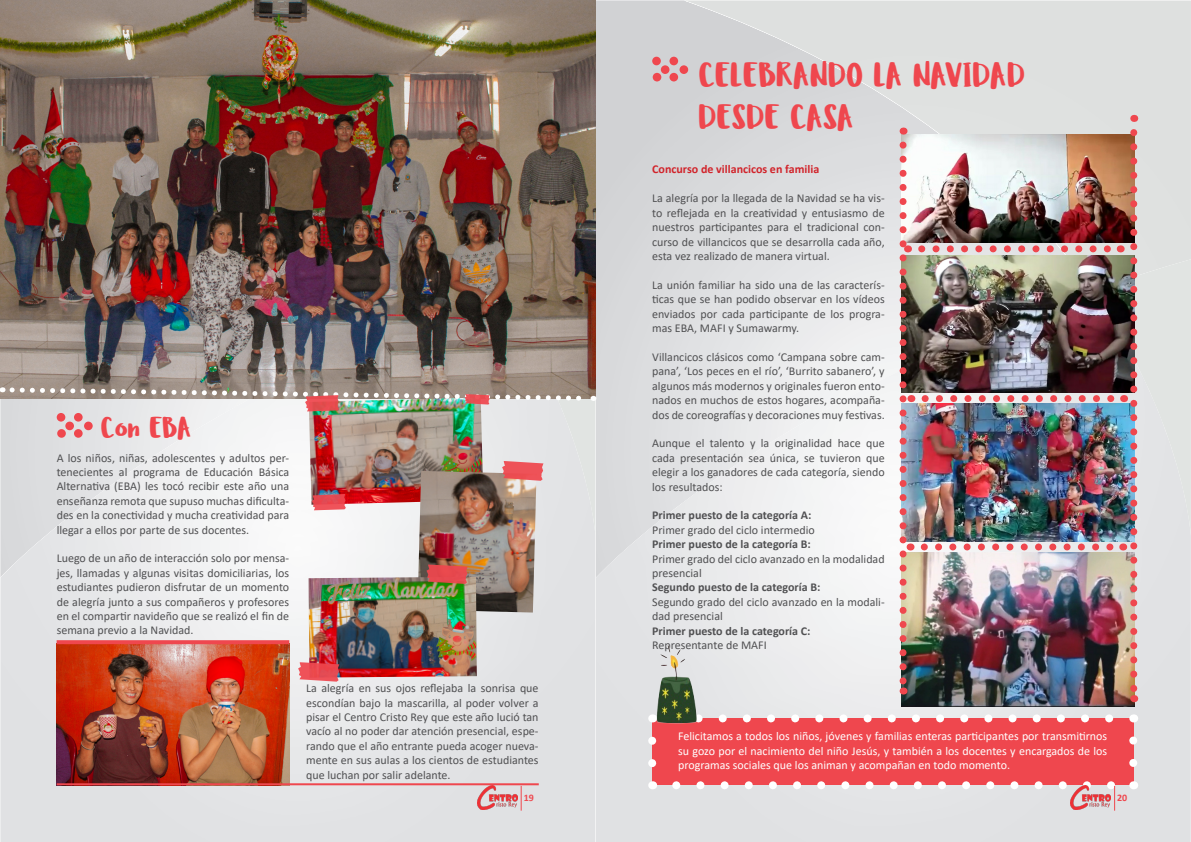
<style>
.page{position:relative;width:1191px;height:842px;background:#d8d9db}
.page>*{position:absolute;margin:0;border:0;box-sizing:border-box;transform-origin:0 0}
.t1{font:35px "Ludicrous";color:#ef474e}
.t2{font:30px "Ludicrous";color:#ef474e}
.t3{font:12px/14.4px "Calibri";color:#505052;text-align:justify}
.t4{font:12px/14.4px "Calibri";color:#fff;text-align:justify}
.t5{font:700 12px "Calibri";color:#505052}
.t6{font:700 12px "Calibri";color:#d1232a}
.t7{font:700 10px "Calibri";color:#ef474e}
</style>
<div class="page">
<svg style="left:595px;top:259px;width:1px;height:118px"></svg>
<img style="left:0;top:551px;width:357px;height:291px">
<img style="left:357px;top:536px;width:238px;height:306px">
<img style="left:27px;top:522px;width:331px;height:30px">
<img style="left:61px;top:493px;width:28px;height:30px">
<img style="left:89px;top:411px;width:408px;height:125px">
<div style="left:497px;top:398px;width:98px;height:138px;background:#e3e4e6"></div>
<img style="left:596px;top:551px;width:356px;height:291px">
<div style="left:952px;top:536px;width:238px;height:306px;background:#e0e1e3"></div>
<img style="left:622px;top:522px;width:331px;height:30px">
<img style="left:656px;top:493px;width:28px;height:30px">
<img style="left:684px;top:0;width:507px;height:536px">
<div style="left:1092px;top:259px;width:99px;height:277px;background:#e1e4e2"></div>
<img style="left:901px;top:135px;width:229px;height:108px">
<div style="left:652px;top:57px;width:9px;height:8px;background:#ef474e;border-radius:50%"></div>
<div style="left:652px;top:73px;width:9px;height:8px;background:#ef474e;border-radius:50%"></div>
<div style="left:661px;top:65px;width:8px;height:9px;background:#ef474e;border-radius:50%"></div>
<div style="left:669px;top:57px;width:9px;height:8px;background:#ef474e;border-radius:50%"></div>
<div style="left:669px;top:73px;width:9px;height:8px;background:#ef474e;border-radius:50%"></div>
<div style="left:679px;top:65px;width:9px;height:9px;background:#ef474e;border-radius:50%"></div>
<div style="left:57px;top:413px;width:8px;height:9px;background:#ef474e;border-radius:50%"></div>
<div style="left:57px;top:429px;width:9px;height:9px;background:#ef474e;border-radius:50%"></div>
<div style="left:65px;top:422px;width:9px;height:8px;background:#ef474e;border-radius:50%"></div>
<div style="left:74px;top:413px;width:9px;height:9px;background:#ef474e;border-radius:50%"></div>
<div style="left:74px;top:429px;width:9px;height:9px;background:#ef474e;border-radius:50%"></div>
<div style="left:84px;top:422px;width:9px;height:8px;background:#ef474e;border-radius:50%"></div>
<div style="left:652px;top:718px;width:481px;height:67px;background:#ef474e"></div>
<svg style="left:648px;top:741px;width:8px;height:33px"></svg>
<svg style="left:1129px;top:729px;width:8px;height:34px"></svg>
<svg style="left:704px;top:714px;width:405px;height:8px"></svg>
<img style="left:912px;top:403px;width:218px;height:138px">
<img style="left:901px;top:552px;width:233px;height:154px">
<img style="left:912px;top:255px;width:218px;height:138px">
<svg style="left:921px;top:245px;width:192px;height:7px"></svg>
<svg style="left:925px;top:395px;width:191px;height:7px"></svg>
<svg style="left:924px;top:543px;width:191px;height:7px"></svg>
<img style="left:0;top:0;width:595px;height:398px">
<img style="left:309px;top:411px;width:174px;height:94px">
<img style="left:417px;top:471px;width:119px;height:141px">
<img style="left:57px;top:644px;width:232px;height:139px">
<img style="left:308px;top:577px;width:169px;height:101px">
<svg style="left:426px;top:564px;width:42px;height:20px"></svg>
<svg style="left:298px;top:662px;width:41px;height:20px"></svg>
<svg style="left:502px;top:461px;width:41px;height:20px"></svg>
<img style="left:2px;top:385px;width:592px;height:26px">
<img style="left:1130px;top:133px;width:7px;height:569px">
<img style="left:899px;top:145px;width:13px;height:549px">
<svg style="left:312px;top:494px;width:34px;height:16px"></svg>
<svg style="left:57px;top:640px;width:232px;height:4px"></svg>
<img style="left:477px;top:785px;width:40px;height:24px">
<svg style="left:520px;top:786px;width:1px;height:25px"></svg>
<svg style="left:676px;top:781px;width:445px;height:30px"></svg>
<img style="left:651px;top:640px;width:53px;height:87px">
<hr style="left:57px;top:783px;width:482px;height:2px;background:#ef474e">
<p class="t2" style="left:101px;top:409px;width:92px">Con EBA</p>
<p class="t3" style="left:57px;top:450px;width:234px">A los niños, niñas, adolescentes y adultos per&shy;tenecientes al programa de Educación Básica Alternativa (EBA) les tocó recibir este año una enseñanza remota que supuso muchas dificulta&shy;des en la conectividad y mucha creatividad para llegar a ellos por parte de sus docentes.</p>
<p class="t3" style="left:57px;top:551px;width:234px">Luego de un año de interacción solo por mensa&shy;jes, llamadas y algunas visitas domiciliarias, los estudiantes pudieron disfrutar de un momento de alegría junto a sus compañeros y profesores en el compartir navideño que se realizó el fin de semana previo a la Navidad.</p>
<p class="t1" style="left:699px;top:53px;width:328px">CELEBRANDO LA NAVIDAD</p>
<p class="t1" style="left:699px;top:95px;width:157px">DESDE CASA</p>
<p class="t6" style="left:652px;top:161px;width:168px">Concurso de villancicos en familia</p>
<p class="t3" style="left:652px;top:191px;width:234px">La alegría por la llegada de la Navidad se ha vis&shy;to reflejada en la creatividad y entusiasmo de nuestros participantes para el tradicional con&shy;curso de villancicos que se desarrolla cada año, esta vez realizado de manera virtual.</p>
<p class="t3" style="left:652px;top:277px;width:234px">La unión familiar ha sido una de las caracterís&shy;ticas que se han podido observar en los vídeos enviados por cada participante de los progra&shy;mas EBA, MAFI y Sumawarmy.</p>
<p class="t3" style="left:652px;top:349px;width:234px">Villancicos clásicos como ‘Campana sobre cam&shy;pana’, ‘Los peces en el río’, ‘Burrito sabanero’, y algunos más modernos y originales fueron ento&shy;nados en muchos de estos hogares, acompaña&shy;dos de coreografías y decoraciones muy festivas.</p>
<p class="t3" style="left:652px;top:436px;width:234px">Aunque el talento y la originalidad hace que cada presentación sea única, se tuvieron que elegir a los ganadores de cada categoría, siendo los resultados:</p>
<p class="t5" style="left:652px;top:507px;width:161px">Primer puesto de la categoría A:</p>
<p class="t3" style="left:652px;top:522px;width:164px">Primer grado del ciclo intermedio</p>
<p class="t5" style="left:652px;top:536px;width:160px">Primer puesto de la categoría B:</p>
<p class="t3" style="left:652px;top:551px;width:234px">Primer grado del ciclo avanzado en la modalidad presencial</p>
<p class="t5" style="left:652px;top:579px;width:170px">Segundo puesto de la categoría B:</p>
<p class="t3" style="left:652px;top:594px;width:234px">Segundo grado del ciclo avanzado en la modali&shy;dad presencial</p>
<p class="t5" style="left:652px;top:622px;width:160px">Primer puesto de la categoría C:</p>
<p class="t3" style="left:652px;top:637px;width:116px">Representante de MAFI</p>
<p class="t3" style="left:306px;top:681px;width:234px">La alegría en sus ojos reflejaba la sonrisa que escondían bajo la mascarilla, al poder volver a pisar el Centro Cristo Rey que este año lució tan vacío al no poder dar atención presencial, espe&shy;rando que el año entrante pueda acoger nueva&shy;mente en sus aulas a los cientos de estudiantes que luchan por salir adelante.</p>
<p class="t7" style="left:524px;top:791px;width:12px">19</p>
<p class="t7" style="left:1117px;top:791px;width:12px">20</p>
<p class="t4" style="left:678px;top:729px;width:430px">Felicitamos a todos los niños, jóvenes y familias enteras participantes por transmitirnos su gozo por el nacimiento del niño Jesús, y también a los docentes y encargados de los programas sociales que los animan y acompañan en todo momento.</p>
</div>
